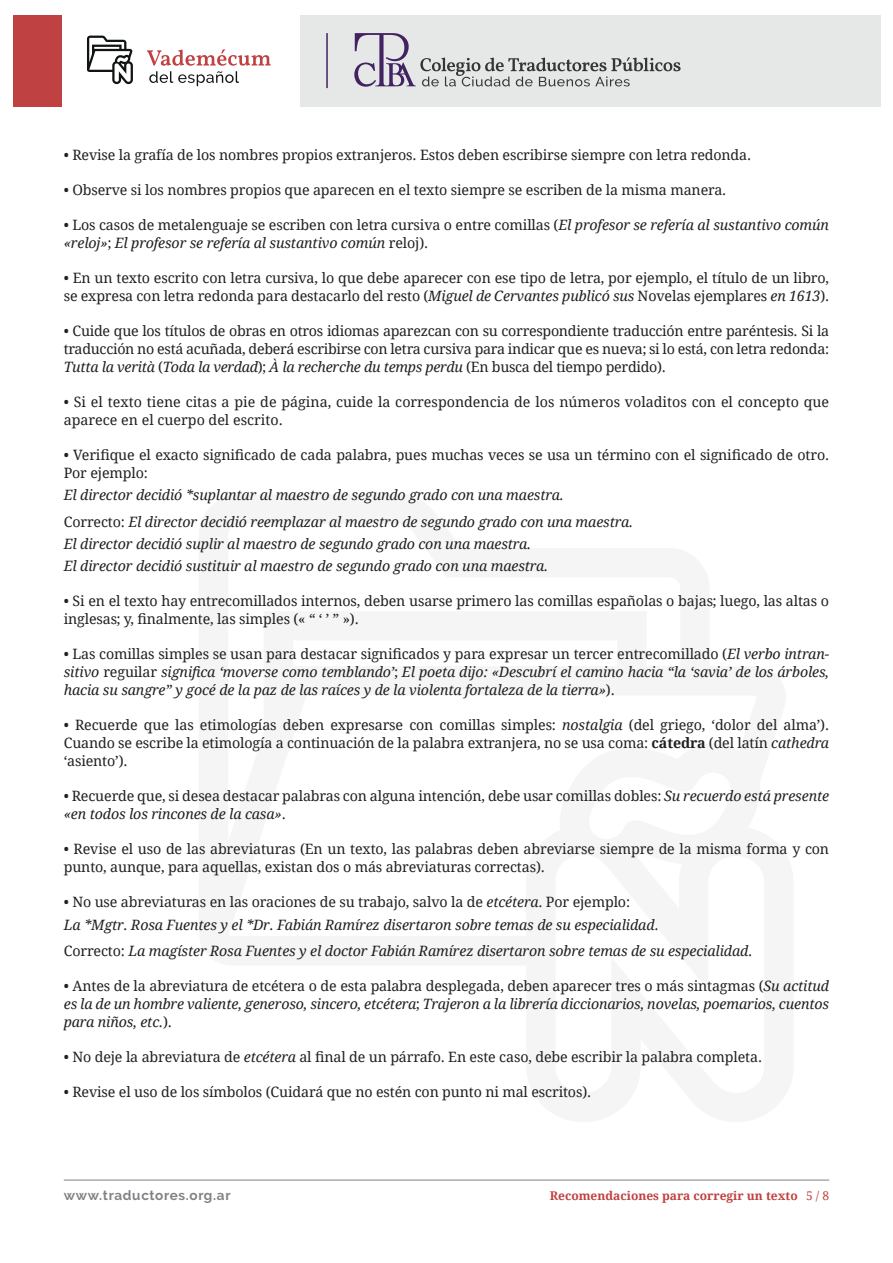
<style>
.page{position:relative;width:893px;height:1263px;background:#fff}
.page>*{position:absolute;margin:0;border:0;box-sizing:border-box;transform-origin:0 0}
.t1{font:14.25px/18px "Droid Serif";letter-spacing:-.01em;color:#231f20}
.t2{font:italic 14.25px/18px "Droid Serif";letter-spacing:-.01em;color:#231f20;text-align:justify}
.t3{font:700 13.5px "Raleway";letter-spacing:.05em;color:#808285}
.numero-de-pag{font:700 12px "Droid Serif";color:#c04141}
.t4{font:12px "Droid Serif";color:#c04141}
.s1{font-style:normal}
.s2{font-style:italic}
.s3{font-weight:700}
</style>
<div class="page">
<hr style="left:64px;top:1180px;width:765px;height:1px;background:#808285">
<div style="left:300px;top:15px;width:580px;height:91px;background:#e5e8e7"></div>
<svg style="left:354px;top:33px;width:327px;height:54px"></svg>
<hr style="left:326px;top:33px;width:2px;height:55px;background:#422261">
<div style="left:13px;top:15px;width:49px;height:91px;background:#c04141"></div>
<svg style="left:87px;top:36px;width:46px;height:48px"></svg>
<svg style="left:147px;top:49px;width:124px;height:37px"></svg>
<p class="t1" style="left:64px;top:145px;width:689px">• Revise la grafía de los nombres propios extranjeros. Estos deben escribirse siempre con letra redonda.</p>
<p class="t1" style="left:64px;top:180px;width:664px">• Observe si los nombres propios que aparecen en el texto siempre se escriben de la misma manera.</p>
<p class="t2" style="left:64px;top:215px;width:767px"><span class="s1">• Los casos de metalenguaje se escriben con letra cursiva o entre comillas (</span>El profesor se refería al sustantivo común «reloj»<span class="s1">;</span> El profesor se refería al sustantivo común <span class="s1">reloj).</span></p>
<p class="t1" style="left:64px;top:268px;width:767px">• En un texto escrito con letra cursiva, lo que debe aparecer con ese tipo de letra, por ejemplo, el título de un libro, se expresa con letra redonda para destacarlo del resto (<span class="s2">Miguel de Cervantes publicó sus</span> Novelas ejemplares <span class="s2">en 1613</span>).</p>
<p class="t1" style="left:64px;top:321px;width:767px;text-align:justify">• Cuide que los títulos de obras en otros idiomas aparezcan con su correspondiente traducción entre paréntesis. Si la traducción no está acuñada, deberá escribirse con letra cursiva para indicar que es nueva; si lo está, con letra redonda:<br><span class="s2">Tutta la verità</span> (<span class="s2">Toda la verdad</span>); <span class="s2">À la recherche du temps perdu</span> (En busca del tiempo perdido).</p>
<p class="t1" style="left:64px;top:392px;width:767px">• Si el texto tiene citas a pie de página, cuide la correspondencia de los números voladitos con el concepto que aparece en el cuerpo del escrito.</p>
<p class="t1" style="left:64px;top:445px;width:767px">• Verifique el exacto significado de cada palabra, pues muchas veces se usa un término con el significado de otro.<br>Por ejemplo:</p>
<p class="t2" style="left:64px;top:486px;width:502px">El director decidió *suplantar al maestro de segundo grado con una maestra.</p>
<p class="t2" style="left:64px;top:512px;width:571px"><span class="s1">Correcto:</span> El director decidió reemplazar al maestro de segundo grado con una maestra.</p>
<p class="t2" style="left:64px;top:534px;width:469px">El director decidió suplir al maestro de segundo grado con una maestra.</p>
<p class="t2" style="left:64px;top:557px;width:486px">El director decidió sustituir al maestro de segundo grado con una maestra.</p>
<p class="t1" style="left:64px;top:592px;width:767px">• Si en el texto hay entrecomillados internos, deben usarse primero las comillas españolas o bajas; luego, las altas o inglesas; y, finalmente, las simples (« “ ‘ ’ ” »).</p>
<p class="t2" style="left:64px;top:645px;width:767px"><span class="s1">• Las comillas simples se usan para destacar significados y para expresar un tercer entrecomillado (</span>El verbo intran&shy;sitivo <span class="s1">reguilar</span> significa ‘moverse como temblando’<span class="s1">;</span> El poeta dijo: «Descubrí el camino hacia “la ‘savia’ de los árboles, hacia su sangre” y gocé de la paz de las raíces y de la violenta fortaleza de la tierra»<span class="s1">).</span></p>
<p class="t1" style="left:64px;top:716px;width:767px;text-align:justify">• Recuerde que las etimologías deben expresarse con comillas simples: <span class="s2">nostalgia</span> (del griego, ‘dolor del alma’).<br>Cuando se escribe la etimología a continuación de la palabra extranjera, no se usa coma: <span class="s3">cátedra</span> (del latín <span class="s2">cathedra </span>‘asiento’).</p>
<p class="t1" style="left:64px;top:787px;width:767px">• Recuerde que, si desea destacar palabras con alguna intención, debe usar comillas dobles: <span class="s2">Su recuerdo está presente «en todos los rincones de la casa»</span>.</p>
<p class="t1" style="left:64px;top:840px;width:767px">• Revise el uso de las abreviaturas (En un texto, las palabras deben abreviarse siempre de la misma forma y con punto, aunque, para aquellas, existan dos o más abreviaturas correctas).</p>
<p class="t1" style="left:64px;top:893px;width:568px">• No use abreviaturas en las oraciones de su trabajo, salvo la de <span class="s2">etcétera</span>. Por ejemplo:</p>
<p class="t2" style="left:64px;top:915px;width:596px">La *Mgtr. Rosa Fuentes y el *Dr. Fabián Ramírez disertaron sobre temas de su especialidad<span class="s1">.</span></p>
<p class="t2" style="left:64px;top:941px;width:690px"><span class="s1">Correcto:</span> La magíster Rosa Fuentes y el doctor Fabián Ramírez disertaron sobre temas de su especialidad<span class="s1">.</span></p>
<p class="t2" style="left:64px;top:976px;width:767px"><span class="s1">• Antes de la abreviatura de etcétera o de esta palabra desplegada, deben aparecer tres o más sintagmas (</span>Su actitud es la de un hombre valiente, generoso, sincero, etcétera<span class="s1">;</span> Trajeron a la librería diccionarios, novelas, poemarios, cuentos para niños, etc.<span class="s1">).</span></p>
<p class="t1" style="left:64px;top:1047px;width:700px">• No deje la abreviatura de <span class="s2">etcétera</span> al final de un párrafo. En este caso, debe escribir la palabra completa.</p>
<p class="t1" style="left:64px;top:1082px;width:529px">• Revise el uso de los símbolos (Cuidará que no estén con punto ni mal escritos).</p>
<p class="t3" style="left:64px;top:1188px;width:168px">www.traductores.org.ar</p>
<p class="t4" style="left:806px;top:1187px;width:25px">5 / 8</p>
<p class="numero-de-pag" style="left:550px;top:1187px;width:249px">Recomendaciones para corregir un texto</p>
</div>
